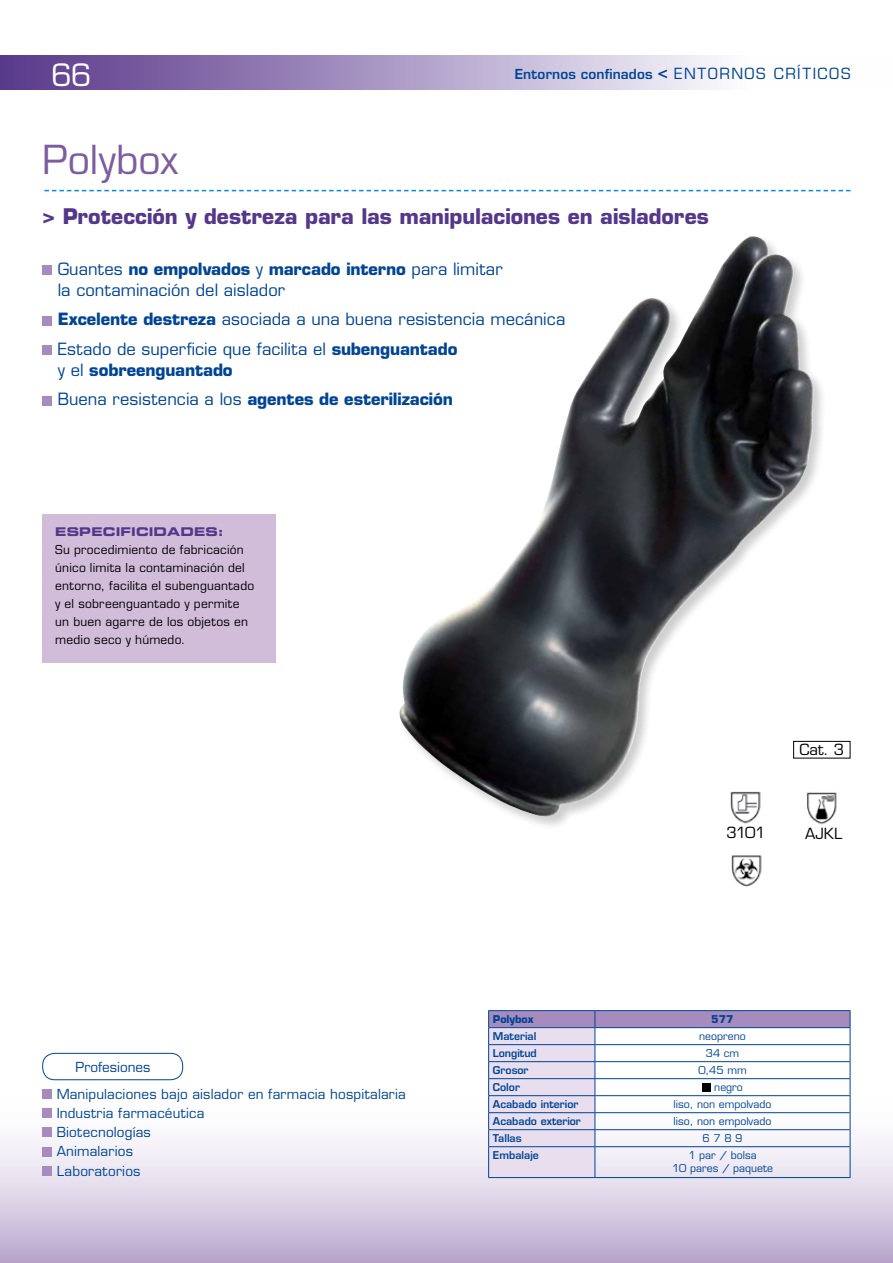
<style>
.page{position:relative;width:893px;height:1263px;background:#fff}
.page>*{position:absolute;margin:0;border:0;box-sizing:border-box;transform-origin:0 0}
.t1{font:39px "Eurostile LT Std";letter-spacing:.005em;color:#7d5d9f}
.t2{font:30px "Eurostile LT Std";color:#fff}
.t3{font:700 21px "Eurostile LT Std";letter-spacing:-.005em;color:#54378a}
.t4{font:16.5px/21px "Eurostile LT Std";color:#004595}
.t5{font:700 16.5px/29.5px "Eurostile LT Std";letter-spacing:-.01em;color:#004595}
.t6{font:15px "Eurostile LT Std";letter-spacing:-.02em;color:#000}
.t7{font:13.5px/19.2px "Eurostile LT Std";letter-spacing:.01em;color:#004595}
.t8{font:600 13.5px "Eurostile LT Std";letter-spacing:.015em;color:#004595}
.t9{font:12px/18px "Eurostile LT Std";letter-spacing:.015em;color:#000}
.t10{font:10.5px/13.5px "Eurostile LT Std";color:#004595;text-align:center}
.t11{font:600 10.5px "Eurostile LT Std";color:#004595}
.t12{font:700 10.5px "Eurostile LT Std";color:#004595}
.s1{font-size:18px}
.s2{font-weight:400;font-size:15px}
.s3{font-weight:700}
.s4{font-weight:400}
.s5{font-family:"Eurostile LT Std Bold Ex 2";color:#54378a}
</style>
<div class="page">
<div style="left:0;top:55px;width:893px;height:34px;background:linear-gradient(to right,#5a398b,#fff)"></div>
<div style="left:0;top:1090px;width:893px;height:173px;background:linear-gradient(to bottom,#fff,#c0aed2)"></div>
<hr style="left:892px;top:55px;width:1px;height:34px;background:#fefeff">
<svg style="left:892px;top:1090px;width:1px;height:173px"></svg>
<div style="left:397px;top:234px;width:430px;height:596px;background:#000;opacity:.2"></div>
<img style="left:398px;top:236px;width:415px;height:582px">
<svg style="left:44px;top:190px;width:806px;height:1px"></svg>
<div style="left:43px;top:265px;width:9px;height:10px;background:#a78bbc"></div>
<div style="left:43px;top:316px;width:9px;height:9px;background:#a78bbc"></div>
<div style="left:43px;top:345px;width:9px;height:10px;background:#a78bbc"></div>
<div style="left:43px;top:396px;width:9px;height:9px;background:#a78bbc"></div>
<hr style="left:488px;top:1010px;width:107px;height:1px;background:#004595">
<hr style="left:595px;top:1010px;width:255px;height:1px;background:#004595">
<svg style="left:488px;top:1011px;width:363px;height:166px"></svg>
<hr style="left:488px;top:1146px;width:107px;height:1px;background:#004595">
<hr style="left:488px;top:1147px;width:1px;height:30px;background:#004595">
<hr style="left:595px;top:1146px;width:255px;height:1px;background:#004595">
<hr style="left:595px;top:1147px;width:1px;height:30px;background:#004595">
<hr style="left:850px;top:1147px;width:1px;height:30px;background:#004595">
<hr style="left:488px;top:1177px;width:107px;height:1px;background:#004595">
<hr style="left:595px;top:1177px;width:255px;height:1px;background:#004595">
<div style="left:702px;top:1083px;width:9px;height:8px;background:#000"></div>
<div style="left:43px;top:514px;width:233px;height:149px;background:#d1bcd9"></div>
<div style="left:43px;top:1089px;width:9px;height:10px;background:#a78bbc"></div>
<div style="left:43px;top:1108px;width:9px;height:10px;background:#a78bbc"></div>
<div style="left:43px;top:1127px;width:9px;height:10px;background:#a78bbc"></div>
<div style="left:43px;top:1147px;width:9px;height:9px;background:#a78bbc"></div>
<div style="left:43px;top:1166px;width:9px;height:10px;background:#a78bbc"></div>
<div style="left:43px;top:1053px;width:140px;height:27px;border:1px solid #004595;border-radius:12px"></div>
<div style="left:793px;top:741px;width:57px;height:17px;border:1px solid #000"></div>
<img style="left:730px;top:790px;width:34px;height:34px">
<img style="left:731px;top:855px;width:31px;height:32px">
<img style="left:805px;top:790px;width:32px;height:35px">
<p class="t2" style="left:51px;top:57px;width:42px">66</p>
<p class="t8" style="left:515px;top:66px;width:337px">Entornos confinados <span class="s1">&lt;</span> <span class="s2">entornos críticos</span></p>
<p class="t1" style="left:43px;top:136px;width:137px">Polybox</p>
<p class="t3" style="left:43px;top:203px;width:668px">&gt; Protección y destreza para las manipulaciones en aisladores</p>
<p class="t4" style="left:58px;top:258px;width:446px">Guantes <span class="s3">no empolvados</span> y <span class="s3">marcado interno</span> para limitar la contaminación del aislador</p>
<p class="t4" style="left:58px;top:305px;width:509px;line-height:29.5px"><span class="s3">Excelente destreza</span> asociada a una buena resistencia mecánica<br>Estado de superficie que facilita el <span class="s3">subenguantado</span></p>
<p class="t5" style="left:58px;top:355px;width:397px"><span class="s4">y el</span> sobreenguantado<br><span class="s4">Buena resistencia a los</span> agentes de esterilización</p>
<p class="t9" style="left:55px;top:523px;width:200px"><span class="s5">ESPECIFICIDADES:<br></span>Su procedimiento de fabricación único limita la contaminación del entorno, facilita el subenguantado y el sobreenguantado y permite un buen agarre de los objetos en medio seco y húmedo.</p>
<p class="t7" style="left:76px;top:1057px;width:76px">Profesiones</p>
<p class="t7" style="left:57px;top:1084px;width:351px">Manipulaciones bajo aislador en farmacia hospitalaria<br>Industria farmacéutica<br>Biotecnologías<br>Animalarios<br>Laboratorios</p>
<p class="t6" style="left:799px;top:741px;width:46px">Cat. 3</p>
<p class="t6" style="left:726px;top:824px;width:41px">3101</p>
<p class="t6" style="left:805px;top:824px;width:39px">AJKL</p>
<p class="t12" style="left:493px;top:1013px;width:42px">Polybox</p>
<p class="t12" style="left:711px;top:1013px;width:24px">577</p>
<p class="t11" style="left:493px;top:1030px;width:45px">Material</p>
<p class="t10" style="left:699px;top:1029px;width:48px">neopreno</p>
<p class="t11" style="left:493px;top:1047px;width:45px">Longitud</p>
<p class="t10" style="left:706px;top:1046px;width:35px">34 cm</p>
<p class="t11" style="left:493px;top:1064px;width:37px">Grosor</p>
<p class="t10" style="left:698px;top:1063px;width:50px">0,45 mm</p>
<p class="t11" style="left:493px;top:1081px;width:29px">Color</p>
<p class="t10" style="left:714px;top:1081px;width:30px">negro</p>
<p class="t11" style="left:493px;top:1098px;width:87px">Acabado interior</p>
<p class="t10" style="left:674px;top:1097px;width:99px">liso, non empolvado</p>
<p class="t11" style="left:493px;top:1115px;width:90px">Acabado exterior</p>
<p class="t10" style="left:674px;top:1114px;width:99px">liso, non empolvado</p>
<p class="t11" style="left:493px;top:1132px;width:30px">Tallas</p>
<p class="t10" style="left:703px;top:1131px;width:41px">6 7 8 9</p>
<p class="t11" style="left:493px;top:1148px;width:47px">Embalaje</p>
<p class="t10" style="left:672px;top:1148px;width:102px">1 par / bolsa<br>10 pares / paquete</p>
</div>
